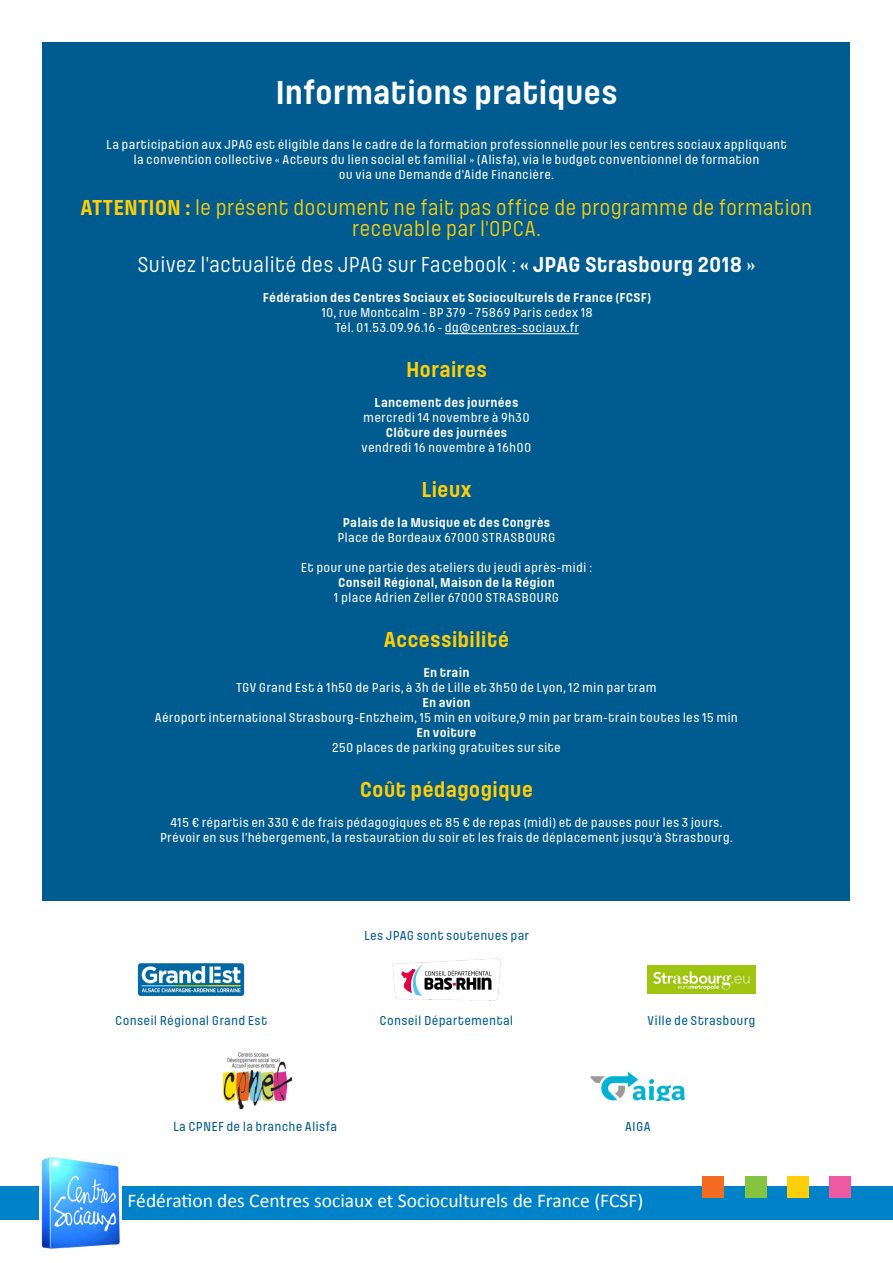
<style>
.page{position:relative;width:893px;height:1263px;background:#fff}
.page>*{position:absolute;margin:0;border:0;box-sizing:border-box;transform-origin:0 0}
.t1{font:700 34.5px "Pilcrow";letter-spacing:-.005em;color:#fff}
.t2{font:22.5px/21px "Pilcrow";letter-spacing:-.005em;color:#fece08;text-align:center}
.t3{font:22.5px "Pilcrow";color:#fff}
.t4{font:700 22.5px "Pilcrow";color:#fece08}
.t5{font:19.5px "Calibri";color:#fff}
.t6{font:500 13.5px/15px "Pilcrow";letter-spacing:.015em;color:#fff;text-align:center}
.t7{font:700 13.5px "Pilcrow";letter-spacing:.015em;color:#fff}
.t8{font:500 13.5px "Pilcrow";letter-spacing:.015em;color:#005c90}
.s1{font-weight:700}
</style>
<div class="page">
<div style="left:0;top:1186px;width:893px;height:34px;background:#0082c9"></div>
<div style="left:829px;top:1176px;width:21px;height:21px;background:#ef59a1"></div>
<div style="left:787px;top:1176px;width:21px;height:21px;background:#fece08"></div>
<div style="left:745px;top:1176px;width:21px;height:21px;background:#84c440"></div>
<div style="left:703px;top:1176px;width:21px;height:21px;background:#f36a21"></div>
<img style="left:39px;top:1156px;width:82px;height:93px">
<div style="left:43px;top:43px;width:807px;height:858px;background:#005c90"></div>
<img style="left:590px;top:1072px;width:96px;height:29px">
<img style="left:222px;top:1052px;width:71px;height:56px">
<hr style="left:445px;top:333px;width:134px;height:1px;background:#fff">
<img style="left:648px;top:965px;width:107px;height:29px">
<img style="left:137px;top:963px;width:108px;height:34px">
<img style="left:393px;top:959px;width:107px;height:41px">
<p class="t1" style="left:276px;top:75px;width:343px">Informations pratiques</p>
<p class="t6" style="left:106px;top:138px;width:682px">La participation aux JPAG est éligible dans le cadre de la formation professionnelle pour les centres sociaux appliquant la convention collective « Acteurs du lien social et familial » (Alisfa), via le budget conventionnel de formation<br>ou via une Demande d'Aide Financière.</p>
<p class="t2" style="left:80px;top:198px;width:733px"><span class="s1">ATTENTION :</span> le présent document ne fait pas office de programme de formation recevable par l'OPCA.</p>
<p class="t3" style="left:137px;top:254px;width:620px">Suivez l'actualité des JPAG sur Facebook : <span class="s1">« JPAG Strasbourg 2018 »</span></p>
<p class="t7" style="left:263px;top:291px;width:390px">Fédération des Centres Sociaux et Socioculturels de France (FCSF)</p>
<p class="t6" style="left:321px;top:306px;width:273px">10, rue Montcalm - BP 379 - 75869 Paris cedex 18</p>
<p class="t6" style="left:335px;top:321px;width:245px">Tél. 01.53.09.96.16 - dg@centres-sociaux.fr</p>
<p class="t4" style="left:406px;top:358px;width:82px">Horaires</p>
<p class="t7" style="left:375px;top:396px;width:145px">Lancement des journées</p>
<p class="t6" style="left:363px;top:411px;width:168px">mercredi 14 novembre à 9h30</p>
<p class="t7" style="left:386px;top:426px;width:123px">Clôture des journées</p>
<p class="t6" style="left:362px;top:441px;width:171px">vendredi 16 novembre à 16h00</p>
<p class="t4" style="left:421px;top:478px;width:52px">Lieux</p>
<p class="t7" style="left:343px;top:516px;width:209px">Palais de la Musique et des Congrès</p>
<p class="t6" style="left:337px;top:531px;width:220px">Place de Bordeaux 67000 STRASBOURG</p>
<p class="t6" style="left:301px;top:561px;width:293px">Et pour une partie des ateliers du jeudi après-midi :</p>
<p class="t7" style="left:338px;top:576px;width:218px">Conseil Régional, Maison de la Région</p>
<p class="t6" style="left:334px;top:591px;width:227px">1 place Adrien Zeller 67000 STRASBOURG</p>
<p class="t4" style="left:384px;top:628px;width:127px">Accessibilité</p>
<p class="t7" style="left:423px;top:666px;width:48px">En train</p>
<p class="t6" style="left:236px;top:681px;width:422px">TGV Grand Est à 1h50 de Paris, à 3h de Lille et 3h50 de Lyon, 12 min par tram</p>
<p class="t7" style="left:422px;top:696px;width:50px">En avion</p>
<p class="t6" style="left:155px;top:711px;width:584px">Aéroport international Strasbourg-Entzheim, 15 min en voiture,9 min par tram-train toutes les 15 min</p>
<p class="t7" style="left:417px;top:726px;width:61px">En voiture</p>
<p class="t6" style="left:332px;top:741px;width:230px">250 places de parking gratuites sur site</p>
<p class="t4" style="left:360px;top:778px;width:175px">Coût pédagogique</p>
<p class="t6" style="left:170px;top:816px;width:554px">415 € répartis en 330 € de frais pédagogiques et 85 € de repas (midi) et de pauses pour les 3 jours.</p>
<p class="t6" style="left:160px;top:831px;width:574px">Prévoir en sus l’hébergement, la restauration du soir et les frais de déplacement jusqu’à Strasbourg.</p>
<p class="t8" style="left:364px;top:928px;width:166px">Les JPAG sont soutenues par</p>
<p class="t8" style="left:115px;top:1014px;width:154px">Conseil Régional Grand Est</p>
<p class="t8" style="left:380px;top:1014px;width:135px">Conseil Départemental</p>
<p class="t8" style="left:648px;top:1014px;width:110px">Ville de Strasbourg</p>
<p class="t8" style="left:173px;top:1119px;width:166px">La CPNEF de la branche Alisfa</p>
<p class="t8" style="left:625px;top:1119px;width:27px">AIGA</p>
<p class="t5" style="left:128px;top:1189px;width:517px">Fédération des Centres sociaux et Socioculturels de France (FCSF)</p>
</div>
